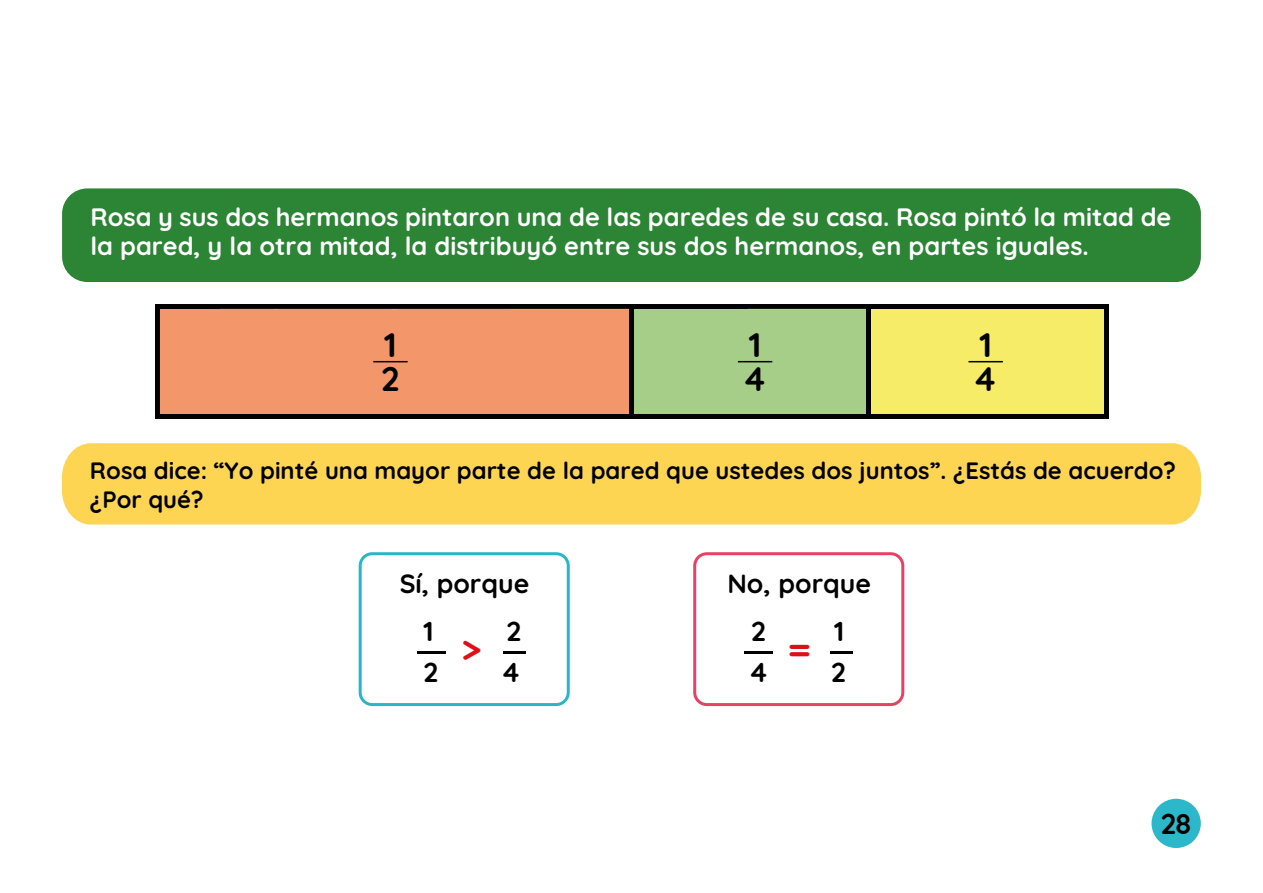
<style>
.page{position:relative;width:1263px;height:893px;background:#fff}
.page>*{position:absolute;margin:0;border:0;box-sizing:border-box;transform-origin:0 0}
.t1{font:700 37.65px "Quicksand";color:#e20e17}
.t2{font:700 34.05px/34px "Quicksand";color:#010101}
.t3{font:700 28.65px "Quicksand";color:#010101}
.t4{font:700 27.3px/41.1px "Quicksand";color:#010101}
.t5{font:700 26.4px "Quicksand";color:#010101}
.t6{font:700 25.2px/28.3px "Quicksand";color:#fff}
.t7{font:700 23.7px/28.3px "Quicksand";color:#010101}
</style>
<div class="page">
<div style="left:1151px;top:799px;width:50px;height:49px;background:#2cb8ca;border-radius:50%"></div>
<div style="left:62px;top:188px;width:1139px;height:94px;background:#2c8435;border-radius:25px"></div>
<div style="left:693px;top:552px;width:211px;height:154px;border:3px solid #e74266;border-radius:12px"></div>
<hr style="left:745px;top:651px;width:28px;height:2px;background:#010101">
<hr style="left:831px;top:651px;width:22px;height:2px;background:#010101">
<hr style="left:417px;top:651px;width:28px;height:2px;background:#010101">
<hr style="left:503px;top:651px;width:22px;height:2px;background:#010101">
<div style="left:359px;top:552px;width:211px;height:154px;border:3px solid #2ab6ca;border-radius:12px"></div>
<div style="left:160px;top:309px;width:113px;height:105px;background:#f3976a"></div>
<div style="left:634px;top:309px;width:114px;height:105px;background:#a7ce88"></div>
<div style="left:990px;top:309px;width:113px;height:105px;background:#f7ec67"></div>
<svg style="left:155px;top:304px;width:5px;height:5px"></svg>
<div style="left:160px;top:304px;width:114px;height:5px;background:#010101"></div>
<div style="left:634px;top:304px;width:114px;height:5px;background:#010101"></div>
<div style="left:990px;top:304px;width:114px;height:5px;background:#010101"></div>
<hr style="left:990px;top:309px;width:114px;height:1px;background:#f7ec67">
<svg style="left:1104px;top:304px;width:4px;height:5px"></svg>
<div style="left:155px;top:309px;width:5px;height:105px;background:#010101"></div>
<svg style="left:155px;top:414px;width:5px;height:5px"></svg>
<div style="left:160px;top:414px;width:114px;height:5px;background:#010101"></div>
<svg style="left:220px;top:304px;width:414px;height:115px;background:#db885f"></svg>
<div style="left:634px;top:414px;width:114px;height:5px;background:#010101"></div>
<svg style="left:737px;top:304px;width:266px;height:115px;background:#b8c46a"></svg>
<div style="left:990px;top:414px;width:114px;height:5px;background:#010101"></div>
<hr style="left:1104px;top:309px;width:4px;height:105px;background:#010101">
<svg style="left:1104px;top:414px;width:4px;height:5px"></svg>
<hr style="left:373px;top:361px;width:35px;height:1px;background:#010101">
<hr style="left:738px;top:361px;width:34px;height:1px;background:#010101">
<hr style="left:968px;top:361px;width:35px;height:1px;background:#010101">
<div style="left:62px;top:443px;width:1139px;height:81px;background:#fdd552"></div>
<p class="t6" style="left:90px;top:201px;width:1083px">Rosa y sus dos hermanos pintaron una de las paredes de su casa. Rosa pintó la mitad de la pared, y la otra mitad, la distribuyó entre sus dos hermanos, en partes iguales.</p>
<h2 class="t2" style="left:381px;top:325px;width:21px">1<br>2</h2>
<h2 class="t2" style="left:745px;top:325px;width:22px">1<br>4</h2>
<h2 class="t2" style="left:976px;top:325px;width:22px">1<br>4</h2>
<p class="t7" style="left:90px;top:454px;width:1088px">Rosa dice: “Yo pinté una mayor parte de la pared que ustedes dos juntos”. ¿Estás de acuerdo? ¿Por qué?</p>
<p class="t5" style="left:400px;top:563px;width:131px">Sí, porque</p>
<p class="t4" style="left:423px;top:608px;width:17px">1<br>2</p>
<p class="t4" style="left:503px;top:608px;width:20px">2<br>4</p>
<h1 class="t1" style="left:462px;top:620px;width:21px">&gt;</h1>
<p class="t5" style="left:727px;top:563px;width:145px">No, porque</p>
<p class="t4" style="left:751px;top:608px;width:18px">2<br>4</p>
<p class="t4" style="left:831px;top:608px;width:17px">1<br>2</p>
<h1 class="t1" style="left:788px;top:620px;width:25px">=</h1>
<p class="t3" style="left:1160px;top:801px;width:32px">28</p>
</div>
